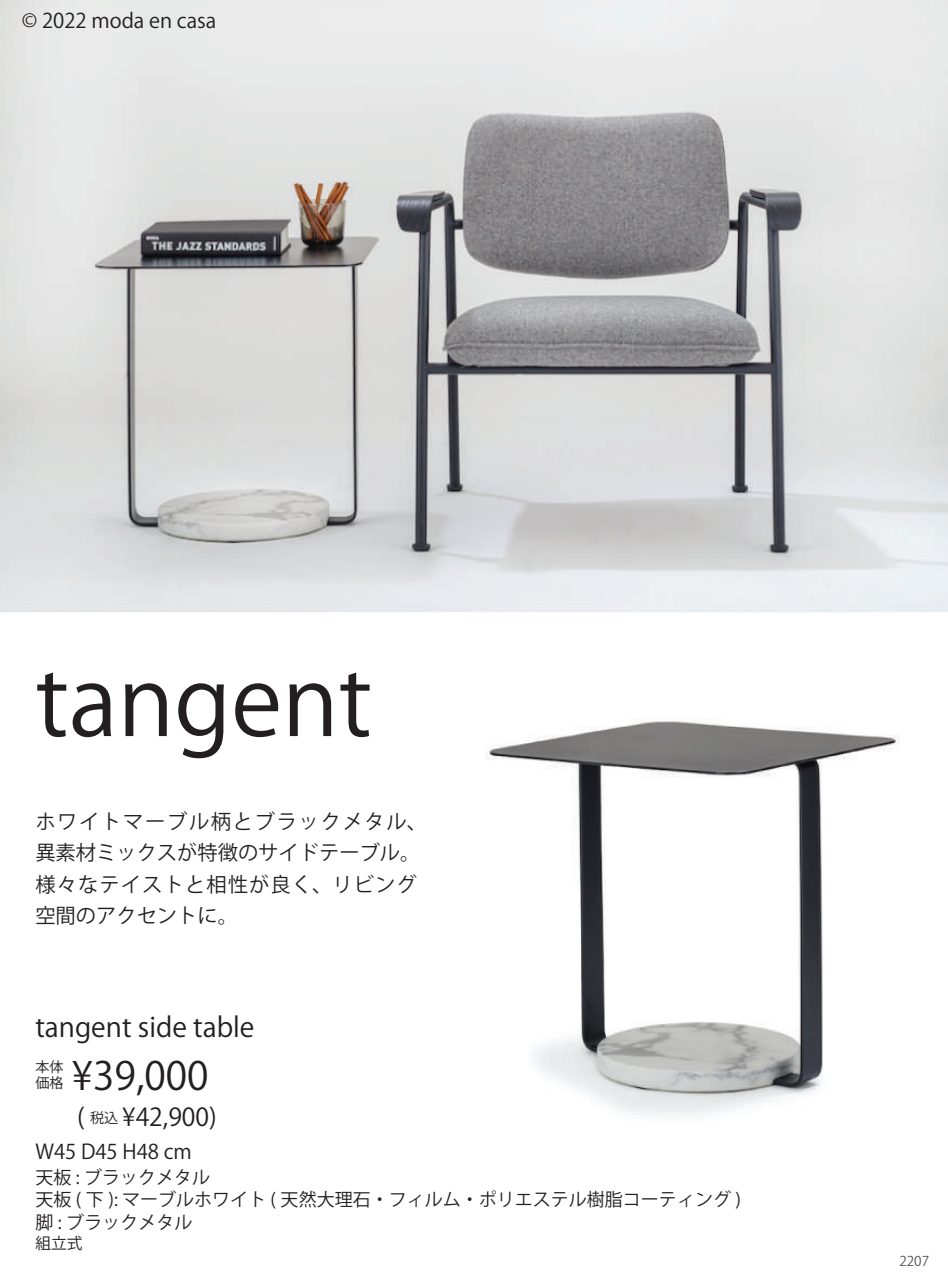
<style>
.page{position:relative;width:948px;height:1276px;background:#fff}
.page>*{position:absolute;margin:0;border:0;box-sizing:border-box;transform-origin:0 0}
.t1{font:94.5px "Koz Go Pr 6 N";color:#231f20}
.t2{font:38.7px "Koz Go Pro";color:#231f20}
.t3{font:27px "Koz Go Pro";color:#231f20}
.t4{font:24.53px "Koz Go Pro";color:#231f20}
.t5{font:20.25px/31.5px "Koz Go Pro";letter-spacing:.055em;color:#231f20}
.t6{font:20.25px "Koz Go Pro";color:#231f20}
.t7{font:18px/22.5px "Koz Go Pro";color:#231f20}
.t8{font:15.75px "Koz Go Pro";color:#231f20}
.t9{font:14.17px/16.9px "Koz Go Pro";color:#231f20}
.t10{font:13.5px "Koz Go Pro";color:#57585a}
.s1{font-size:14.17px}
</style>
<div class="page">
<img style="left:0;top:0;width:947px;height:1116px">
<p class="t6" style="left:22px;top:8px;width:196px">© 2022 moda en casa</p>
<h1 class="t1" style="left:35px;top:648px;width:338px">tangent</h1>
<p class="t5" style="left:35px;top:806px;width:393px">ホワイトマーブル柄とブラックメタル、異素材ミックスが特徴のサイドテーブル。様々なテイストと相性が良く、リビング空間のアクセントに。</p>
<h3 class="t3" style="left:35px;top:1009px;width:220px">tangent side table</h3>
<p class="t9" style="left:35px;top:1058px;width:30px">本体価格</p>
<h2 class="t2" style="left:72px;top:1050px;width:138px">¥39,000</h2>
<p class="t4" style="left:77px;top:1100px;width:141px">( <span class="s1">税込</span> ¥42,900)</p>
<p class="t6" style="left:35px;top:1138px;width:158px">W45 D45 H48 cm</p>
<p class="t7" style="left:35px;top:1166px;width:707px">天板 : ブラックメタル<br>天板 ( 下 ): マーブルホワイト ( 天然大理石・フィルム・ポリエステル樹脂コーティング )脚 : ブラックメタル</p>
<p class="t8" style="left:35px;top:1233px;width:49px">組立式</p>
<p class="t10" style="left:899px;top:1252px;width:31px">2207</p>
</div>
